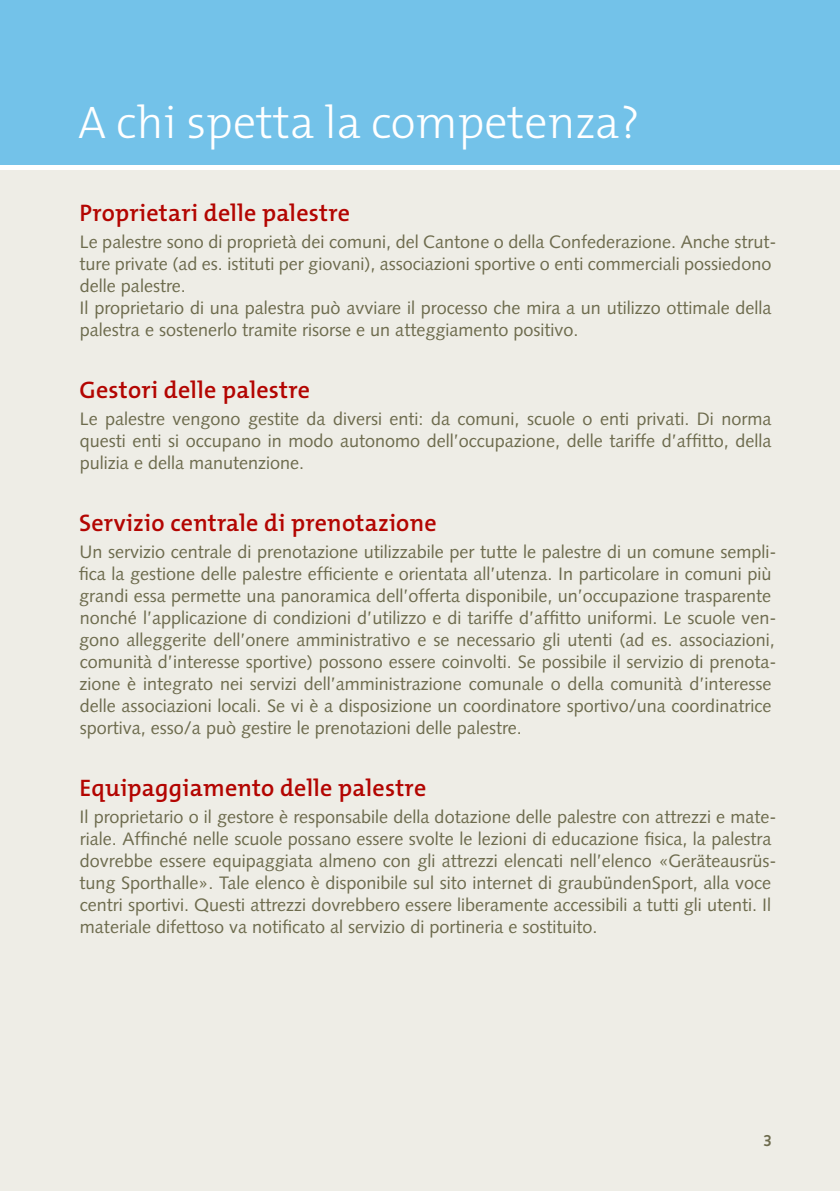
<style>
.page{position:relative;width:840px;height:1191px;background:#fff}
.page>*{position:absolute;margin:0;border:0;box-sizing:border-box;transform-origin:0 0}
.t1{font:300 46px "The Mix B W3";color:#fff}
.t2{font:600 24px "The Mix B W6";letter-spacing:.01em;color:#b30501}
.t3{font:18px/22px "Syntax";color:#6d6b4d}
.t4{font:700 16px "Syntax";color:#6d6b4d;scale:.95 1}
</style>
<div class="page">
<div style="left:0;top:170px;width:839px;height:1021px;background:#eeede6"></div>
<div style="left:0;top:0;width:839px;height:164px;background:#73c2e9"></div>
<h1 class="t1" style="left:78px;top:93px;width:563px">A chi spetta la competenza?</h1>
<h2 class="t2" style="left:79px;top:197px;width:272px">Proprietari delle palestre</h2>
<p class="t3" style="left:79px;top:231px;width:698px">Le palestre sono di proprietà dei comuni, del Cantone o della Confederazione. Anche strut&shy;ture private (ad es. istituti per giovani), associazioni sportive o enti commerciali possiedono delle palestre.<br>Il proprietario di una palestra può avviare il processo che mira a un utilizzo ottimale della palestra e sostenerlo tramite risorse e un atteggiamento positivo.</p>
<h2 class="t2" style="left:79px;top:374px;width:232px">Gestori delle palestre</h2>
<p class="t3" style="left:80px;top:408px;width:692px;text-align:justify">Le palestre vengono gestite da diversi enti: da comuni, scuole o enti privati. Di norma questi enti si occupano in modo autonomo dell’occupazione, delle tariffe d’affitto, della pulizia e della manutenzione.</p>
<h2 class="t2" style="left:79px;top:507px;width:359px">Servizio centrale di prenotazione</h2>
<p class="t3" style="left:79px;top:541px;width:698px">Un servizio centrale di prenotazione utilizzabile per tutte le palestre di un comune sempli&shy;fica la gestione delle palestre efficiente e orientata all’utenza. In particolare in comuni più grandi essa permette una panoramica dell’offerta disponibile, un’occupazione trasparente nonché l’applicazione di condizioni d’utilizzo e di tariffe d’affitto uniformi. Le scuole ven&shy;gono alleggerite dell’onere amministrativo e se necessario gli utenti (ad es. associazioni, comunità d’interesse sportive) possono essere coinvolti. Se possibile il servizio di prenota&shy;zione è integrato nei servizi dell’amministrazione comunale o della comunità d’interesse delle associazioni locali. Se vi è a disposizione un coordinatore sportivo/una coordinatrice sportiva, esso/a può gestire le prenotazioni delle palestre.</p>
<h2 class="t2" style="left:79px;top:772px;width:348px">Equipaggiamento delle palestre</h2>
<p class="t3" style="left:79px;top:806px;width:698px">Il proprietario o il gestore è responsabile della dotazione delle palestre con attrezzi e mate&shy;riale. Affinché nelle scuole possano essere svolte le lezioni di educazione fisica, la palestra dovrebbe essere equipaggiata almeno con gli attrezzi elencati nell’elenco «Geräteausrüs&shy;tung Sporthalle». Tale elenco è disponibile sul sito internet di graubündenSport, alla voce centri sportivi. Questi attrezzi dovrebbero essere liberamente accessibili a tutti gli utenti. Il materiale difettoso va notificato al servizio di portineria e sostituito.</p>
<p class="t4" style="left:763px;top:1131px;width:10px">3</p>
</div>
